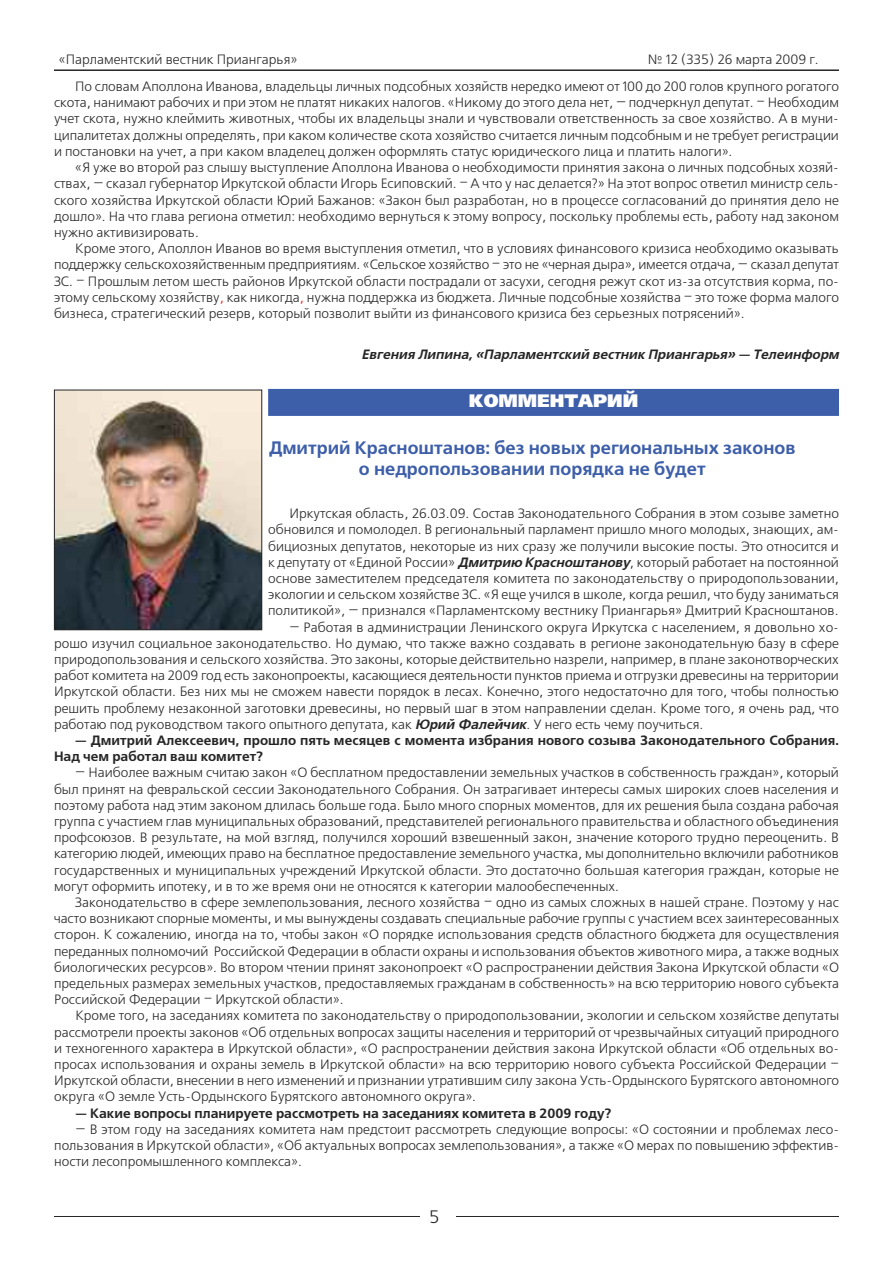
<style>
.page{position:relative;width:893px;height:1263px;background:#fff}
.page>*{position:absolute;margin:0;border:0;box-sizing:border-box;transform-origin:0 0}
.t1{font:700 18px/21.6px "Free Set C";color:#3d5ea9;text-align:center}
.t2{font:18px "Free Set Black C";color:#fff}
.t3{font:18px "Free Set C";color:#272627}
.t4{font:13.5px/16.2px "Free Set C";color:#272627;text-align:justify}
.t5{font:700 13.5px/16.2px "Free Set C";letter-spacing:.005em;color:#272627}
.t6{font:italic 700 13.5px "Free Set C";color:#272627}
.s1{color:#f00}
.s2{font-weight:700;font-style:italic}
</style>
<div class="page">
<hr style="left:54px;top:69px;width:785px;height:2px;background:#272627">
<hr style="left:54px;top:1216px;width:785px;height:1px;background:#272627">
<div style="left:420px;top:1209px;width:35px;height:19px;background:#fff"></div>
<div style="left:268px;top:389px;width:571px;height:27px;background:#3d5ea9"></div>
<img style="left:56px;top:392px;width:204px;height:236px">
<div style="left:54px;top:390px;width:208px;height:240px;border:1px solid #272627"></div>
<p class="t4" style="left:59px;top:52px;width:240px">«Парламентский вестник Приангарья»</p>
<p class="t4" style="left:648px;top:52px;width:172px">№ 12 (335) 26 марта 2009 г.</p>
<p class="t4" style="left:54px;top:78px;width:786px;text-indent:21px">По словам Аполлона Иванова, владельцы личных подсобных хозяйств нередко имеют от 100 до 200 голов крупного рогатого скота, нанимают рабочих и при этом не платят никаких налогов. «Никому до этого дела нет, — подчеркнул депутат. – Необходим учет скота, нужно клеймить животных, чтобы их владельцы знали и чувствовали ответственность за свое хозяйство. А в муни&shy;ципалитетах должны определять, при каком количестве скота хозяйство считается личным подсобным и не требует регистрации и постановки на учет, а при каком владелец должен оформлять статус юридического лица и платить налоги».</p>
<p class="t4" style="left:54px;top:159px;width:786px;text-indent:21px">«Я уже во второй раз слышу выступление Аполлона Иванова о необходимости принятия закона о личных подсобных хозяй&shy;ствах, — сказал губернатор Иркутской области Игорь Есиповский. – А что у нас делается?» На этот вопрос ответил министр сель&shy;ского хозяйства Иркутской области Юрий Бажанов: «Закон был разработан, но в процессе согласований до принятия дело не дошло». На что глава региона отметил: необходимо вернуться к этому вопросу, поскольку проблемы есть, работу над законом нужно активизировать.</p>
<p class="t4" style="left:54px;top:240px;width:786px;text-indent:21px">Кроме этого, Аполлон Иванов во время выступления отметил, что в условиях финансового кризиса необходимо оказывать поддержку сельскохозяйственным предприятиям. «Сельское хозяйство – это не «черная дыра», имеется отдача, — сказал депутат ЗС. – Прошлым летом шесть районов Иркутской области пострадали от засухи, сегодня режут скот из-за отсутствия корма, по&shy;этому сельскому хозяйству<span class="s1">,</span> как никогда<span class="s1">,</span> нужна поддержка из бюджета. Личные подсобные хозяйства – это тоже форма малого бизнеса, стратегический резерв, который позволит выйти из финансового кризиса без серьезных потрясений».</p>
<p class="t6" style="left:362px;top:346px;width:481px">Евгения Липина, «Парламентский вестник Приангарья» — Телеинформ</p>
<h1 class="t2" style="left:469px;top:391px;width:171px">КОММЕНТАРИЙ</h1>
<h1 class="t1" style="left:269px;top:436px;width:528px">Дмитрий Красноштанов: без новых региональных законов о недропользовании порядка не будет</h1>
<p class="t4" style="left:268px;top:505px;width:572px;text-indent:21px">Иркутская область, 26.03.09. Состав Законодательного Собрания в этом созыве заметно обновился и помолодел. В региональный парламент пришло много молодых, знающих, ам&shy;бициозных депутатов, некоторые из них сразу же получили высокие посты. Это относится и к депутату от «Единой России» <span class="s2">ДмитриюКрасноштанову</span>, который работает на постоянной основе заместителем председателя комитета по законодательству о природопользовании, экологии и сельском хозяйстве ЗС. «Я еще учился в школе, когда решил, что буду заниматься политикой», — признался «Парламентскому вестнику Приангарья» Дмитрий Красноштанов.</p>
<p class="t4" style="left:54px;top:619px;width:786px;text-indent:235px">— Работая в администрации Ленинского округа Иркутска с населением, я довольно хо&shy;рошо изучил социальное законодательство. Но думаю, что также важно создавать в регионе законодательную базу в сфере природопользования и сельского хозяйства. Это законы, которые действительно назрели, например, в плане законотворческих работ комитета на 2009 год есть законопроекты, касающиеся деятельности пунктов приема и отгрузки древесины на территории Иркутской области. Без них мы не сможем навести порядок в лесах. Конечно, этого недостаточно для того, чтобы полностью решить проблему незаконной заготовки древесины, но первый шаг в этом направлении сделан. Кроме того, я очень рад, что работаю под руководством такого опытного депутата, как <span class="s2">ЮрийФалейчик</span>. У него есть чему поучиться.</p>
<p class="t5" style="left:54px;top:732px;width:786px;text-indent:21px">— Дмитрий Алексеевич, прошло пять месяцев с момента избрания нового созыва Законодательного Собрания.<br>Над чем работал ваш комитет?</p>
<p class="t4" style="left:54px;top:765px;width:786px;text-indent:21px">— Наиболее важным считаю закон «О бесплатном предоставлении земельных участков в собственность граждан», который был принят на февральской сессии Законодательного Собрания. Он затрагивает интересы самых широких слоев населения и поэтому работа над этим законом длилась больше года. Было много спорных моментов, для их решения была создана рабочая группа с участием глав муниципальных образований, представителей регионального правительства и областного объединения профсоюзов. В результате, на мой взгляд, получился хороший взвешенный закон, значение которого трудно переоценить. В категорию людей, имеющих право на бесплатное предоставление земельного участка, мы дополнительно включили работников государственных и муниципальных учреждений Иркутской области. Это достаточно большая категория граждан, которые не могут оформить ипотеку, и в то же время они не относятся к категории малообеспеченных.</p>
<p class="t4" style="left:54px;top:894px;width:787px;text-indent:21px">Законодательство в сфере землепользования, лесного хозяйства – одно из самых сложных в нашей стране. Поэтому у нас часто возникают спорные моменты, и мы вынуждены создавать специальные рабочие группы с участием всех заинтересованных сторон. К сожалению, иногда на то, чтобы закон «О порядке использования средств областного бюджета для осуществления переданных полномочий Российской Федерации в области охраны и использования объектов животного мира, а также водных биологических ресурсов». Во втором чтении принят законопроект «О распространении действия Закона Иркутской области «О предельных размерах земельных участков, предоставляемых гражданам в собственность» на всю территорию нового субъекта Российской Федерации – Иркутской области».</p>
<p class="t4" style="left:54px;top:1008px;width:787px;text-indent:21px">Кроме того, на заседаниях комитета по законодательству о природопользовании, экологии и сельском хозяйстве депутаты рассмотрели проекты законов «Об отдельных вопросах защиты населения и территорий от чрезвычайных ситуаций природного и техногенного характера в Иркутской области», «О распространении действия закона Иркутской области «Об отдельных во&shy;просах использования и охраны земель в Иркутской области» на всю территорию нового субъекта Российской Федерации – Иркутской области, внесении в него изменений и признании утратившим силу закона Усть-Ордынского Бурятского автономного округа «О земле Усть-Ордынского Бурятского автономного округа».</p>
<p class="t5" style="left:76px;top:1105px;width:538px">— Какие вопросы планируете рассмотреть на заседаниях комитета в 2009 году?</p>
<p class="t4" style="left:54px;top:1121px;width:786px;text-indent:21px">— В этом году на заседаниях комитета нам предстоит рассмотреть следующие вопросы: «О состоянии и проблемах лесо&shy;пользования в Иркутской области», «Об актуальных вопросах землепользования», а также «О мерах по повышению эффектив&shy;ности лесопромышленного комплекса».</p>
<h1 class="t3" style="left:429px;top:1206px;width:12px">5</h1>
</div>
